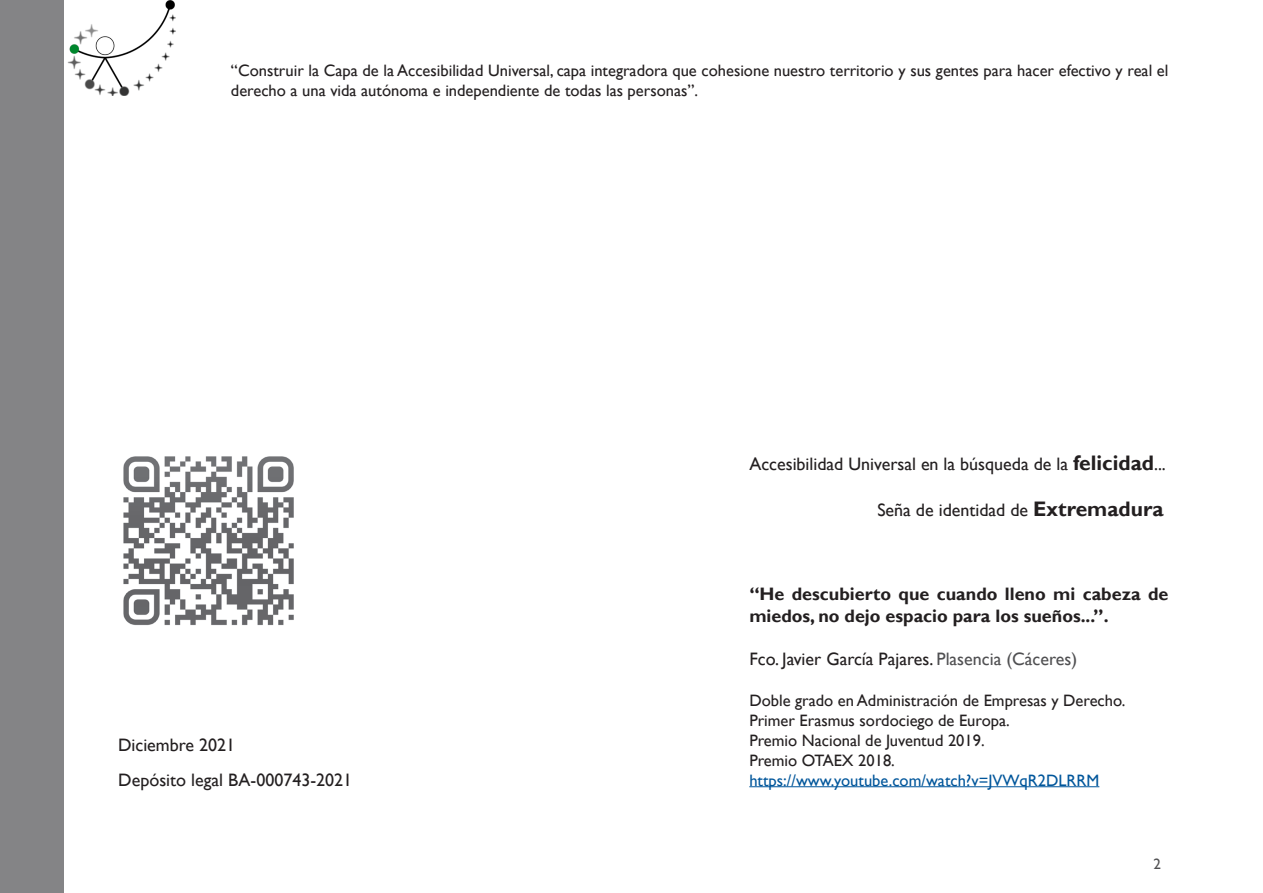
<style>
.page{position:relative;width:1263px;height:893px;background:#fff}
.page>*{position:absolute;margin:0;border:0;box-sizing:border-box;transform-origin:0 0}
.t1{font:18px "Gill Sans";color:#231f20}
.t2{font:700 18px/21.6px "Gill Sans";color:#231f20}
.t3{font:16.5px/19.8px "Gill Sans";color:#231f20}
.t4{font:16.5px "Gill Sans";color:#01569b}
.t5{font:15px "Gill Sans";color:#505052}
.s1{font-weight:700;font-size:21px}
.s2{color:#505052}
</style>
<div class="page">
<div style="left:0;top:0;width:64px;height:893px;background:#848486"></div>
<img style="left:67px;top:0;width:109px;height:96px">
<hr style="left:1262px;top:96px;width:1px;height:797px;background:#505052">
<hr style="left:749px;top:786px;width:350px;height:1px;background:#01569b">
<img style="left:123px;top:456px;width:171px;height:169px">
<p class="t3" style="left:231px;top:61px;width:939px">“Construir la Capa de la Accesibilidad Universal, capa integradora que cohesione nuestro territorio y sus gentes para hacer efectivo y real el derecho a una vida autónoma e independiente de todas las personas”.</p>
<p class="t1" style="left:118px;top:735px;width:119px">Diciembre 2021</p>
<p class="t1" style="left:118px;top:769px;width:235px">Depósito legal BA-000743-2021</p>
<p class="t1" style="left:749px;top:453px;width:418px">Accesibilidad Universal en la búsqueda de la <span class="s1">felicidad</span>...</p>
<p class="t1" style="left:877px;top:500px;width:288px">Seña de identidad de <span class="s1">Extremadura</span></p>
<p class="t2" style="left:749px;top:584px;width:421px">“He descubierto que cuando lleno mi cabeza de miedos, no dejo espacio para los sueños...”.</p>
<p class="t1" style="left:749px;top:648px;width:329px">Fco. Javier García Pajares. <span class="s2">Plasencia (Cáceres)</span></p>
<p class="t3" style="left:749px;top:691px;width:377px">Doble grado en Administración de Empresas y Derecho.</p>
<p class="t3" style="left:749px;top:711px;width:262px">Primer Erasmus sordociego de Europa.</p>
<p class="t3" style="left:749px;top:731px;width:237px">Premio Nacional de Juventud 2019.</p>
<p class="t3" style="left:749px;top:750px;width:147px">Premio OTAEX 2018.</p>
<p class="t4" style="left:749px;top:770px;width:352px">https://www.youtube.com/watch?v=JVWqR2DLRRM</p>
<p class="t5" style="left:1153px;top:855px;width:9px">2</p>
</div>
